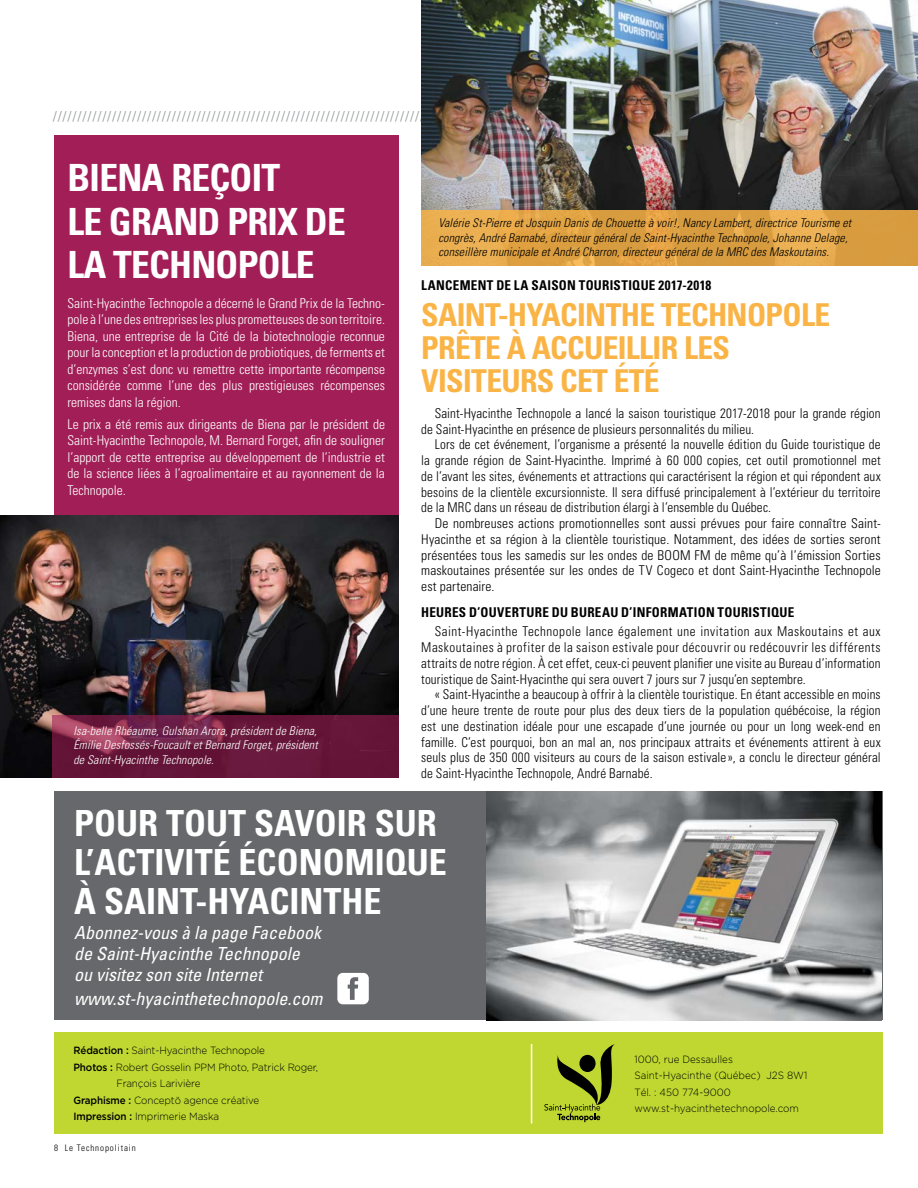
<style>
.page{position:relative;width:918px;height:1188px;background:#fff}
.page>*{position:absolute;margin:0;border:0;box-sizing:border-box;transform-origin:0 0}
.t1{font:700 condensed 37.5px/43.5px "Univers";letter-spacing:-.02em;color:#fff}
.t2{font:700 condensed 36px "Univers";color:#fff}
.t3{font:700 condensed 31.5px/33px "Univers";letter-spacing:-.02em;color:#fab446}
.t4{font:italic condensed 18px/21px "Univers";color:#fff}
.t5{font:300 condensed 13.5px/15.8px "Univers";letter-spacing:.01em;color:#000;text-align:justify}
.t6{font:300 condensed 13.5px/16.5px "Univers";color:#fff;text-align:justify}
.t7{font:700 condensed 13.5px "Univers";letter-spacing:.035em;color:#000}
.t8{font:italic 300 condensed 12px/14.4px "Univers";letter-spacing:.01em;color:#000}
.t9{font:italic 300 condensed 12px/14.4px "Univers";letter-spacing:.01em;color:#fff;text-align:justify}
.t10{font:300 10.5px/16.5px "Gotham";letter-spacing:-.01em;color:#000;scale:.94 1}
.t11{font:300 condensed 9px "Univers";letter-spacing:.1em;color:#000}
.s1{font-weight:500}
</style>
<div class="page">
<div style="left:54px;top:791px;width:829px;height:229px;background:#67686b"></div>
<div style="left:54px;top:135px;width:345px;height:642px;background:#a21e57"></div>
<img style="left:486px;top:791px;width:396px;height:229px">
<div style="left:54px;top:1032px;width:829px;height:102px;background:#bfd730"></div>
<svg style="left:544px;top:1044px;width:71px;height:78px"></svg>
<div style="left:579px;top:1055px;width:17px;height:17px;background:#000;border-radius:50%"></div>
<hr style="left:531px;top:1044px;width:1px;height:80px;background:#fff">
<img style="left:0;top:515px;width:399px;height:262px">
<div style="left:337px;top:973px;width:32px;height:31px;background:#fff;border-radius:5px"></div>
<svg style="left:348px;top:977px;width:10px;height:23px"></svg>
<svg style="left:52px;top:715px;width:347px;height:62px;background:#6c1b3e"></svg>
<img style="left:421px;top:0;width:497px;height:210px">
<svg style="left:421px;top:210px;width:497px;height:55px;background:#e0a346"></svg>
<h1 class="t1" style="left:68px;top:156px;width:280px">BIENA REÇOIT<br>LE GRAND PRIX DE<br>LA TECHNOPOLE</h1>
<p class="t6" style="left:68px;top:295px;width:319px">Saint-Hyacinthe Technopole a décerné le Grand Prix de la Techno&shy;pole à l’une des entreprises les plus prometteuses de son territoire.<br>Biena, une entreprise de la Cité de la biotechnologie reconnue pour la conception et la production de probiotiques, de ferments et d’enzymes s’est donc vu remettre cette importante récompense considérée comme l’une des plus prestigieuses récompenses remises dans la région.</p>
<p class="t6" style="left:68px;top:416px;width:319px">Le prix a été remis aux dirigeants de Biena par le président de Saint-Hyacinthe Technopole, M. Bernard Forget, afin de souligner l’apport de cette entreprise au développement de l’industrie et de la science liées à l’agroalimentaire et au rayonnement de la Technopole.</p>
<p class="t9" style="left:73px;top:723px;width:246px">Isa-belle Rhéaume, Gulshan Arora, président de Biena, Émilie Desfossés-Foucault et Bernard Forget, président de Saint-Hyacinthe Technopole.</p>
<p class="t8" style="left:438px;top:216px;width:414px">Valérie St-Pierre et Josquin Danis de Chouette à voir!, Nancy Lambert, directrice Tourisme et congrès, André Barnabé, directeur général de Saint-Hyacinthe Technopole, Johanne Delage, conseillère municipale et André Charron, directeur général de la MRC des Maskoutains.</p>
<p class="t7" style="left:421px;top:276px;width:16px">LANCEMENT</p>
<p class="t7" style="left:496px;top:276px;width:44px">DELASAISON</p>
<p class="t7" style="left:579px;top:276px;width:8px">TOURISTIQUE</p>
<p class="t7" style="left:658px;top:276px;width:55px">2017-2018</p>
<h3 class="t3" style="left:421px;top:298px;width:410px">SAINT-HYACINTHE TECHNOPOLE<br>PRÊTE À ACCUEILLIR LES<br>VISITEURS CET ÉTÉ</h3>
<p class="t5" style="left:421px;top:405px;width:461px;text-indent:14px">Saint-Hyacinthe Technopole a lancé la saison touristique 2017-2018 pour la grande région de Saint-Hyacinthe en présence de plusieurs personnalités du milieu.</p>
<p class="t5" style="left:421px;top:437px;width:461px;text-indent:14px">Lors de cet événement, l’organisme a présenté la nouvelle édition du Guide touristique de la grande région de Saint-Hyacinthe. Imprimé à 60 000 copies, cet outil promotionnel met de l’avant les sites, événements et attractions qui caractérisent la région et qui répondent aux besoins de la clientèle excursionniste. Il sera diffusé principalement à l’extérieur du territoire de la MRC dans un réseau de distribution élargi à l’ensemble du Québec.</p>
<p class="t5" style="left:421px;top:515px;width:461px;text-indent:14px">De nombreuses actions promotionnelles sont aussi prévues pour faire connaître Saint-Hyacinthe et sa région à la clientèle touristique. Notamment, des idées de sorties seront présentées tous les samedis sur les ondes de BOOM FM de même qu’à l’émission Sorties maskoutaines présentée sur les ondes de TV Cogeco et dont Saint-Hyacinthe Technopole est partenaire.</p>
<p class="t7" style="left:421px;top:604px;width:17px">HEURES</p>
<p class="t7" style="left:469px;top:604px;width:20px">D’OUVERTURE</p>
<p class="t7" style="left:552px;top:604px;width:36px">DU BUREAU</p>
<p class="t7" style="left:621px;top:604px;width:20px">D’INFORMATION</p>
<p class="t7" style="left:718px;top:604px;width:8px">TOURISTIQUE</p>
<p class="t5" style="left:421px;top:624px;width:461px;text-indent:14px">Saint-Hyacinthe Technopole lance également une invitation aux Maskoutains et aux Maskoutaines à profiter de la saison estivale pour découvrir ou redécouvrir les différents attraits de notre région. À cet effet, ceux-ci peuvent planifier une visite au Bureau d’information touristique de Saint-Hyacinthe qui sera ouvert 7 jours sur 7 jusqu’en septembre.</p>
<p class="t5" style="left:421px;top:687px;width:461px;text-indent:14px">« Saint-Hyacinthe a beaucoup à offrir à la clientèle touristique. En étant accessible en moins d’une heure trente de route pour plus des deux tiers de la population québécoise, la région est une destination idéale pour une escapade d’une journée ou pour un long week-end en famille. C’est pourquoi, bon an mal an, nos principaux attraits et événements attirent à eux seuls plus de 350 000 visiteurs au cours de la saison estivale », a conclu le directeur général de Saint-Hyacinthe Technopole, André Barnabé.</p>
<h2 class="t2" style="left:74px;top:801px;width:42px">POUR</h2>
<h2 class="t2" style="left:166px;top:801px;width:21px">TOUT</h2>
<h2 class="t2" style="left:254px;top:801px;width:20px">SAVOIR</h2>
<h2 class="t2" style="left:375px;top:801px;width:21px">SUR</h2>
<h2 class="t2" style="left:74px;top:840px;width:39px">L’ACTIVITÉ</h2>
<h2 class="t2" style="left:239px;top:840px;width:22px">ÉCONOMIQUE</h2>
<h2 class="t2" style="left:74px;top:879px;width:70px">À SAINT</h2>
<h2 class="t2" style="left:196px;top:879px;width:54px">-HYACINTHE</h2>
<h3 class="t4" style="left:74px;top:922px;width:248px">Abonnez-vous à la page Facebook de Saint-Hyacinthe Technopole ou visitez son site Internet</h3>
<h3 class="t4" style="left:74px;top:988px;width:250px">www.st-hyacinthetechnopole.com</h3>
<p class="t10" style="left:73px;top:1042px;width:205px"><span class="s1">Rédaction :</span> Saint-Hyacinthe Technopole</p>
<p class="t10" style="left:73px;top:1058px;width:262px"><span class="s1">Photos :</span> Robert Gosselin PPM Photo, Patrick Roger,</p>
<p class="t10" style="left:116px;top:1075px;width:91px">François Larivière</p>
<p class="t10" style="left:73px;top:1091px;width:199px"><span class="s1">Graphisme :</span> Conceptö agence créative</p>
<p class="t10" style="left:73px;top:1108px;width:156px"><span class="s1">Impression :</span> Imprimerie Maska</p>
<p class="t11" style="left:54px;top:1142px;width:83px">8 Le Technopolitain</p>
<p class="t10" style="left:634px;top:1051px;width:186px">1000, rue Dessaulles<br>Saint-Hyacinthe (Québec) J2S 8W1<br>Tél. : 450 774-9000 www.st-hyacinthetechnopole.com</p>
</div>
